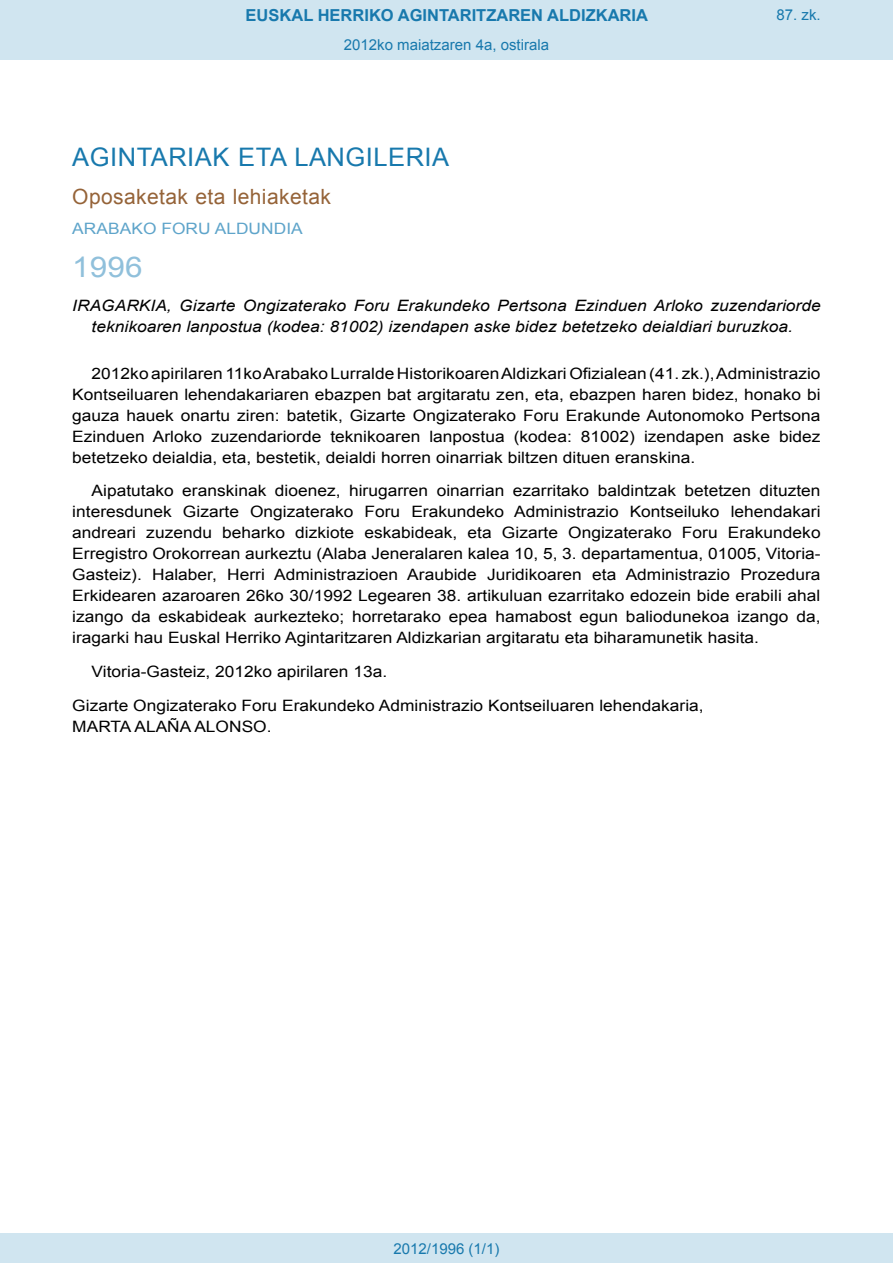
<style>
.page{position:relative;width:893px;height:1263px;background:#fff}
.page>*{position:absolute;margin:0;border:0;box-sizing:border-box;transform-origin:0 0}
.BOPVOrden{font:28.5px "Arial";color:#90c0db;scale:1.11 1}
.BOPVSeccion{font:25.5px "Arial";letter-spacing:.02em;color:#1879ad}
.BOPVSubseccion{font:21px "Arial";letter-spacing:.02em;color:#956338}
.t1{font:700 16.5px "Arial";color:#1879ad}
.BOPVDetalle{font:15.6px/21px "Arial";color:#000;text-align:justify;scale:1.11 1}
.BOPVTitulo{font:italic 15.6px/21px "Arial";color:#000;text-align:center;scale:1.11 1}
.BOPVFirmaPuesto{font:15.6px "Arial";color:#000;scale:1.11 1}
.BOPVFirmaLugFec{font:15.6px "Arial";color:#000;scale:1.11 1}
.BOPVOrganismo{font:15.6px "Arial";letter-spacing:.005em;color:#5ea4ca;scale:1.11 1}
.BOPVFirmaNombre{font:15.6px "Arial";color:#000;scale:1.11 1}
.Paginacion_Centro{font:15px "Arial";color:#1879ad}
</style>
<div class="page">
<div style="left:0;top:0;width:893px;height:60px;background:#d0e5f0"></div>
<div style="left:0;top:1233px;width:893px;height:30px;background:#d0e5f0"></div>
<p class="t1" style="left:246px;top:4px;width:404px">EUSKAL HERRIKO AGINTARITZAREN ALDIZKARIA</p>
<p class="Paginacion_Centro" style="left:344px;top:35px;width:207px">2012ko maiatzaren 4a, ostirala</p>
<p class="Paginacion_Centro" style="left:776px;top:5px;width:46px">87. zk.</p>
<p class="BOPVSeccion" style="left:72px;top:141px;width:378px">AGINTARIAK ETA LANGILERIA</p>
<p class="BOPVSubseccion" style="left:72px;top:183px;width:260px">Oposaketak eta lehiaketak</p>
<p class="BOPVOrganismo" style="left:72px;top:219px;width:209px">ARABAKO FORU ALDUNDIA</p>
<p class="BOPVOrden" style="left:72px;top:249px;width:65px">1996</p>
<p class="BOPVTitulo" style="left:72px;top:295px;width:676px">IRAGARKIA, Gizarte Ongizaterako Foru Erakundeko Pertsona Ezinduen Arloko zuzendariorde teknikoaren lanpostua (kodea: 81002) izendapen aske bidez betetzeko deialdiari buruzkoa.</p>
<p class="BOPVDetalle" style="left:72px;top:363px;width:676px;text-indent:19px">2012ko apirilaren 11ko Arabako Lurralde Historikoaren Aldizkari Ofizialean (41. zk.), Administrazio Kontseiluaren lehendakariaren ebazpen bat argitaratu zen, eta, ebazpen haren bidez, honako bi gauza hauek onartu ziren: batetik, Gizarte Ongizaterako Foru Erakunde Autonomoko Pertsona Ezinduen Arloko zuzendariorde teknikoaren lanpostua (kodea: 81002) izendapen aske bidez betetzeko deialdia, eta, bestetik, deialdi horren oinarriak biltzen dituen eranskina.</p>
<p class="BOPVDetalle" style="left:72px;top:480px;width:676px;text-indent:19px">Aipatutako eranskinak dioenez, hirugarren oinarrian ezarritako baldintzak betetzen dituzten interesdunek Gizarte Ongizaterako Foru Erakundeko Administrazio Kontseiluko lehendakari andreari zuzendu beharko dizkiote eskabideak, eta Gizarte Ongizaterako Foru Erakundeko Erregistro Orokorrean aurkeztu (Alaba Jeneralaren kalea 10, 5, 3. departamentua, 01005, Vitoria-Gasteiz). Halaber, Herri Administrazioen Araubide Juridikoaren eta Administrazio Prozedura Erkidearen azaroaren 26ko 30/1992 Legearen 38. artikuluan ezarritako edozein bide erabili ahal izango da eskabideak aurkezteko; horretarako epea hamabost egun baliodunekoa izango da, iragarki hau Euskal Herriko Agintaritzaren Aldizkarian argitaratu eta biharamunetik hasita.</p>
<p class="BOPVFirmaLugFec" style="left:92px;top:661px;width:268px">Vitoria-Gasteiz, 2012ko apirilaren 13a.</p>
<p class="BOPVFirmaPuesto" style="left:72px;top:695px;width:570px">Gizarte Ongizaterako Foru Erakundeko Administrazio Kontseiluaren lehendakaria,</p>
<p class="BOPVFirmaNombre" style="left:72px;top:716px;width:181px">MARTA ALAÑA ALONSO.</p>
<p class="Paginacion_Centro" style="left:393px;top:1238px;width:107px">2012/1996 (1/1)</p>
</div>
